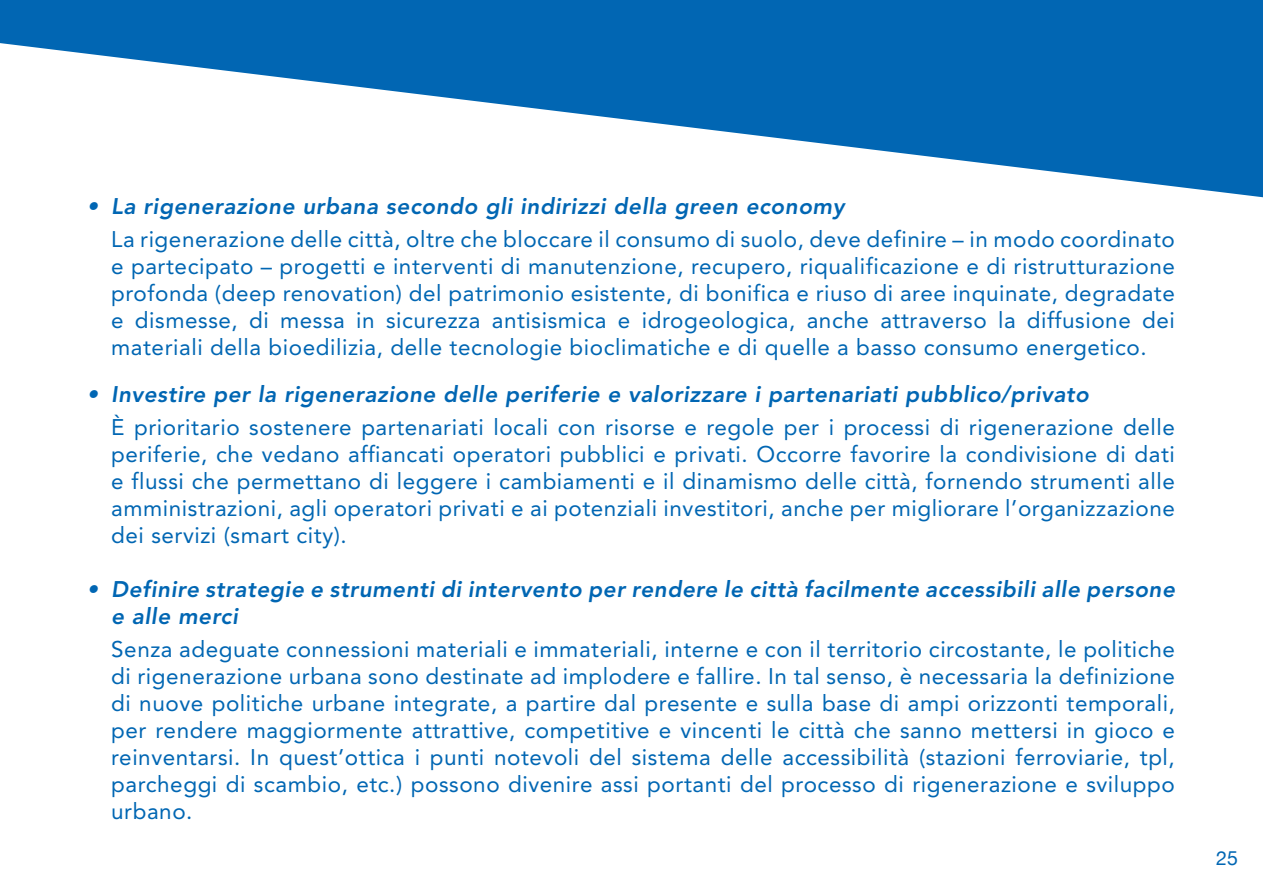
<style>
.page{position:relative;width:1263px;height:893px;background:#fff}
.page>*{position:absolute;margin:0;border:0;box-sizing:border-box;transform-origin:0 0}
.t1{font:22.5px/27px "Avenir";letter-spacing:.025em;color:#0166b3;text-align:justify}
.t2{font:italic 800 22.5px/27px "Avenir";letter-spacing:.025em;color:#0166b3}
.t3{font:19.5px "Helvetica Neue";color:#0166b3}
</style>
<div class="page">
<svg style="left:0;top:0;width:1263px;height:197px;fill:#0166b3"></svg>
<p class="t2" style="left:87px;top:193px;width:759px">• La rigenerazione urbana secondo gli indirizzi della green economy</p>
<p class="t1" style="left:111px;top:226px;width:1065px">La rigenerazione delle città, oltre che bloccare il consumo di suolo, deve definire – in modo coordinato e partecipato – progetti e interventi di manutenzione, recupero, riqualificazione e di ristrutturazione profonda (deep renovation) del patrimonio esistente, di bonifica e riuso di aree inquinate, degradate e dismesse, di messa in sicurezza antisismica e idrogeologica, anche attraverso la diffusione dei materiali della bioedilizia, delle tecnologie bioclimatiche e di quelle a basso consumo energetico.</p>
<p class="t2" style="left:87px;top:380px;width:1003px">• Investire per la rigenerazione delle periferie e valorizzare i partenariati pubblico/privato</p>
<p class="t1" style="left:111px;top:414px;width:1065px">È prioritario sostenere partenariati locali con risorse e regole per i processi di rigenerazione delle periferie, che vedano affiancati operatori pubblici e privati. Occorre favorire la condivisione di dati e flussi che permettano di leggere i cambiamenti e il dinamismo delle città, fornendo strumenti alle amministrazioni, agli operatori privati e ai potenziali investitori, anche per migliorare l’organizzazione dei servizi (smart city).</p>
<p class="t2" style="left:111px;top:575px;width:1065px;text-indent:-24px">• Definire strategie e strumenti di intervento per rendere le città facilmente accessibili alle persone e alle merci</p>
<p class="t1" style="left:111px;top:636px;width:1065px">Senza adeguate connessioni materiali e immateriali, interne e con il territorio circostante, le politiche di rigenerazione urbana sono destinate ad implodere e fallire. In tal senso, è necessaria la definizione di nuove politiche urbane integrate, a partire dal presente e sulla base di ampi orizzonti temporali, per rendere maggiormente attrattive, competitive e vincenti le città che sanno mettersi in gioco e reinventarsi. In quest’ottica i punti notevoli del sistema delle accessibilità (stazioni ferroviarie, tpl, parcheggi di scambio, etc.) possono divenire assi portanti del processo di rigenerazione e sviluppo urbano.</p>
<p class="t3" style="left:1216px;top:844px;width:23px">25</p>
</div>
